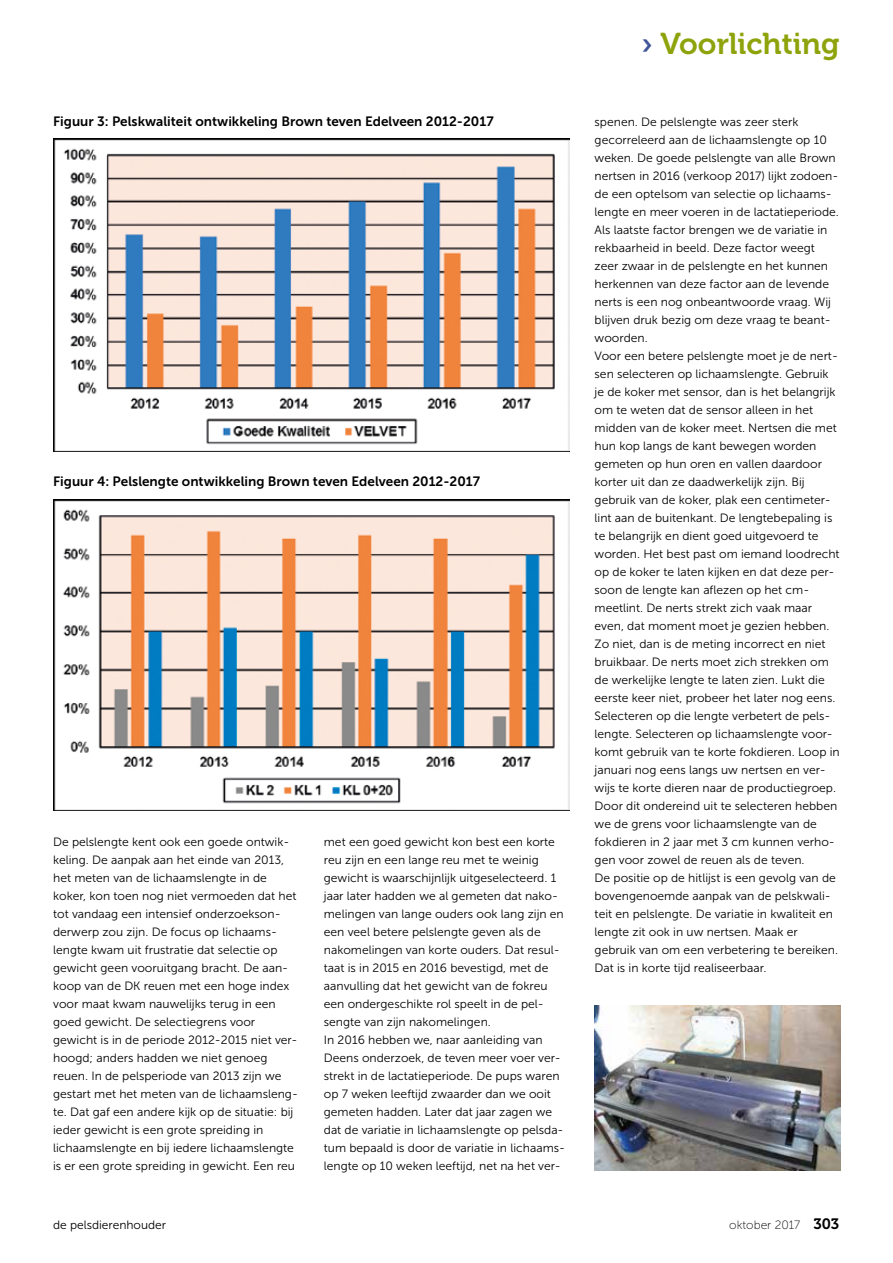
<style>
.page{position:relative;width:893px;height:1263px;background:#fff}
.page>*{position:absolute;margin:0;border:0;box-sizing:border-box;transform-origin:0 0}
.t1{font:30px "Museo 700";color:#8ea30b}
.t2{font:13.5px "Museo Sans 700";color:#000}
.t3{font:12px/18px "Museo Sans 300";color:#000}
.t4{font:12px "Museo Sans 100";color:#000}
.s1{color:#415497}
.s2{font-family:"Museo 700";font-size:15px}
</style>
<div class="page">
<img style="left:53px;top:139px;width:516px;height:312px">
<img style="left:53px;top:499px;width:516px;height:311px">
<img style="left:595px;top:1006px;width:246px;height:164px">
<p class="t2" style="left:53px;top:114px;width:442px">Figuur 3: Pelskwaliteit ontwikkeling Brown teven Edelveen 2012-2017</p>
<p class="t2" style="left:53px;top:474px;width:429px">Figuur 4: Pelslengte ontwikkeling Brown teven Edelveen 2012-2017</p>
<p class="t3" style="left:53px;top:833px;width:246px">De pelslengte kent ook een goede ontwik&shy;keling. De aanpak aan het einde van 2013, het meten van de lichaamslengte in de koker, kon toen nog niet vermoeden dat het tot vandaag een intensief onderzoekson&shy;derwerp zou zijn. De focus op lichaams&shy;lengte kwam uit frustratie dat selectie op gewicht geen vooruitgang bracht. De aan&shy;koop van de DK reuen met een hoge index voor maat kwam nauwelijks terug in een goed gewicht. De selectiegrens voor gewicht is in de periode 2012-2015 niet ver&shy;hoogd; anders hadden we niet genoeg reuen. In de pelsperiode van 2013 zijn we gestart met het meten van de lichaamsleng&shy;te. Dat gaf een andere kijk op de situatie: bij ieder gewicht is een grote spreiding in lichaamslengte en bij iedere lichaamslengte is er een grote spreiding in gewicht. Een reu</p>
<p class="t3" style="left:324px;top:833px;width:243px">met een goed gewicht kon best een korte reu zijn en een lange reu met te weinig gewicht is waarschijnlijk uitgeselecteerd. 1 jaar later hadden we al gemeten dat nako&shy;melingen van lange ouders ook lang zijn en een veel betere pelslengte geven als de nakomelingen van korte ouders. Dat resul&shy;taat is in 2015 en 2016 bevestigd, met de aanvulling dat het gewicht van de fokreu een ondergeschikte rol speelt in de pel&shy;sengte van zijn nakomelingen.<br>In 2016 hebben we, naar aanleiding van Deens onderzoek, de teven meer voer ver&shy;strekt in de lactatieperiode. De pups waren op 7 weken leeftijd zwaarder dan we ooit gemeten hadden. Later dat jaar zagen we dat de variatie in lichaamslengte op pelsda&shy;tum bepaald is door de variatie in lichaams&shy;lengte op 10 weken leeftijd, net na het ver-</p>
<h1 class="t1" style="left:641px;top:27px;width:200px"><span class="s1">›</span> Voorlichting</h1>
<p class="t3" style="left:595px;top:113px;width:247px">spenen. De pelslengte was zeer sterk gecorreleerd aan de lichaamslengte op 10 weken. De goede pelslengte van alle Brown nertsen in 2016 (verkoop 2017) lijkt zodoen&shy;de een optelsom van selectie op lichaams&shy;lengte en meer voeren in de lactatieperiode.<br>Als laatste factor brengen we de variatie in rekbaarheid in beeld. Deze factor weegt zeer zwaar in de pelslengte en het kunnen herkennen van deze factor aan de levende nerts is een nog onbeantwoorde vraag. Wij blijven druk bezig om deze vraag te beant&shy;woorden.<br>Voor een betere pelslengte moet je de nert&shy;sen selecteren op lichaamslengte. Gebruik je de koker met sensor, dan is het belangrijk om te weten dat de sensor alleen in het midden van de koker meet. Nertsen die met hun kop langs de kant bewegen worden gemeten op hun oren en vallen daardoor korter uit dan ze daadwerkelijk zijn. Bij gebruik van de koker, plak een centimeter&shy;lint aan de buitenkant. De lengtebepaling is te belangrijk en dient goed uitgevoerd te worden. Het best past om iemand loodrecht op de koker te laten kijken en dat deze per&shy;soon de lengte kan aflezen op het cm&shy;meetlint. De nerts strekt zich vaak maar even, dat moment moet je gezien hebben.<br>Zo niet, dan is de meting incorrect en niet bruikbaar. De nerts moet zich strekken om de werkelijke lengte te laten zien. Lukt die eerste keer niet, probeer het later nog eens.<br>Selecteren op die lengte verbetert de pels&shy;lengte. Selecteren op lichaamslengte voor&shy;komt gebruik van te korte fokdieren. Loop in januari nog eens langs uw nertsen en ver&shy;wijs te korte dieren naar de productiegroep.<br>Door dit ondereind uit te selecteren hebben we de grens voor lichaamslengte van de fokdieren in 2 jaar met 3 cm kunnen verho&shy;gen voor zowel de reuen als de teven.<br>De positie op de hitlijst is een gevolg van de bovengenoemde aanpak van de pelskwali&shy;teit en pelslengte. De variatie in kwaliteit en lengte zit ook in uw nertsen. Maak er gebruik van om een verbetering te bereiken.<br>Dat is in korte tijd realiseerbaar.</p>
<p class="t3" style="left:53px;top:1216px;width:114px">de pelsdierenhouder</p>
<p class="t4" style="left:729px;top:1218px;width:111px">oktober 2017 <span class="s2">303</span></p>
</div>
